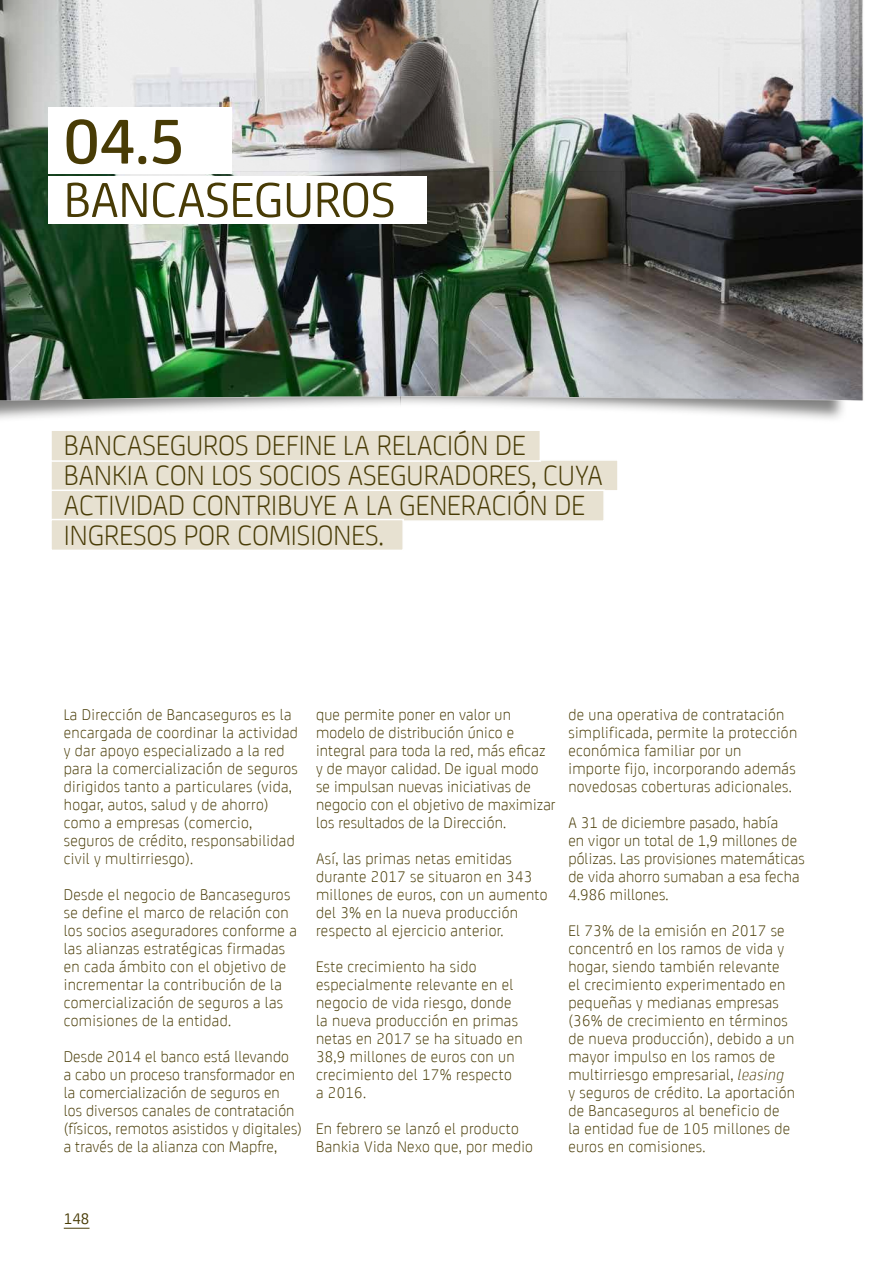
<style>
.page{position:relative;width:893px;height:1276px;background:#fff}
.page>*{position:absolute;margin:0;border:0;box-sizing:border-box;transform-origin:0 0}
.t1{font:500 67.5px "Bankia";color:#483b05}
.t2{font:52.5px "Bankia";color:#483b05}
.t3{font:300 30px/30px "Bankia";color:#483b05}
.t4{font:300 16.5px/18px "Bankia";letter-spacing:.02em;color:#483b05}
.t5{font:16.5px "Bankia";color:#483b05}
.s1{font-style:italic}
</style>
<div class="page">
<img style="left:400px;top:401px;width:444px;height:18px">
<img style="left:0;top:0;width:863px;height:400px">
<div style="left:49px;top:177px;width:378px;height:47px;background:#fff"></div>
<div style="left:49px;top:107px;width:183px;height:67px;background:#fff"></div>
<svg style="left:64px;top:1227px;width:26px;height:1px"></svg>
<div style="left:50px;top:459px;width:569px;height:32px;background:#e7e1d1;border:2px solid #fff"></div>
<div style="left:50px;top:429px;width:491px;height:33px;background:#e7e1d1;border:2px solid #fff"></div>
<div style="left:50px;top:489px;width:555px;height:33px;background:#e7e1d1;border:2px solid #fff"></div>
<div style="left:50px;top:519px;width:354px;height:32px;background:#e7e1d1;border:2px solid #fff"></div>
<h1 class="t1" style="left:64px;top:92px;width:123px">04.5</h1>
<h2 class="t2" style="left:64px;top:162px;width:333px">BANCASEGUROS</h2>
<h3 class="t3" style="left:64px;top:428px;width:541px">BANCASEGUROS DEFINE LA RELACIÓN DE BANKIA CON LOS SOCIOS ASEGURADORES, CUYA ACTIVIDAD CONTRIBUYE A LA GENERACIÓN DE INGRESOS POR COMISIONES.</h3>
<p class="t4" style="left:64px;top:704px;width:236px">La Dirección de Bancaseguros es la encargada de coordinar la actividad y dar apoyo especializado a la red para la comercialización de seguros dirigidos tanto a particulares (vida, hogar, autos, salud y de ahorro) como a empresas (comercio, seguros de crédito, responsabilidad civil y multirriesgo).</p>
<p class="t4" style="left:64px;top:885px;width:235px">Desde el negocio de Bancaseguros se define el marco de relación con los socios aseguradores conforme a las alianzas estratégicas firmadas en cada ámbito con el objetivo de incrementar la contribución de la comercialización de seguros a las comisiones de la entidad.</p>
<p class="t4" style="left:64px;top:1047px;width:240px">Desde 2014 el banco está llevando<br>a cabo un proceso transformador en la comercialización de seguros en los diversos canales de contratación (físicos, remotos asistidos y digitales) a través de la alianza con Mapfre,</p>
<p class="t4" style="left:316px;top:705px;width:241px">que permite poner en valor un modelo de distribución único e integral para toda la red, más eficaz y de mayor calidad. De igual modo se impulsan nuevas iniciativas de negocio con el objetivo de maximizar los resultados de la Dirección.</p>
<p class="t4" style="left:316px;top:849px;width:233px">Así, las primas netas emitidas durante 2017 se situaron en 343 millones de euros, con un aumento del 3% en la nueva producción respecto al ejercicio anterior.</p>
<p class="t4" style="left:316px;top:957px;width:208px">Este crecimiento ha sido especialmente relevante en el negocio de vida riesgo, donde la nueva producción en primas netas en 2017 se ha situado en<br>38,9 millones de euros con un crecimiento del 17% respecto a 2016.</p>
<p class="t4" style="left:316px;top:1119px;width:218px">En febrero se lanzó el producto<br>Bankia Vida Nexo que, por medio</p>
<p class="t4" style="left:568px;top:705px;width:230px">de una operativa de contratación simplificada, permite la protección económica familiar por un importe fijo, incorporando además novedosas coberturas adicionales.</p>
<p class="t4" style="left:568px;top:813px;width:238px">A 31 de diciembre pasado, había<br>en vigor un total de 1,9 millones de pólizas. Las provisiones matemáticas de vida ahorro sumaban a esa fecha<br>4.986 millones.</p>
<p class="t4" style="left:568px;top:921px;width:228px">El 73% de la emisión en 2017 se concentró en los ramos de vida y hogar, siendo también relevante el crecimiento experimentado en pequeñas y medianas empresas (36% de crecimiento en términos de nueva producción), debido a un mayor impulso en los ramos de multirriesgo empresarial, <span class="s1">leasing<br></span>y seguros de crédito. La aportación de Bancaseguros al beneficio de la entidad fue de 105 millones de euros en comisiones.</p>
<p class="t5" style="left:64px;top:1206px;width:27px">148</p>
</div>
